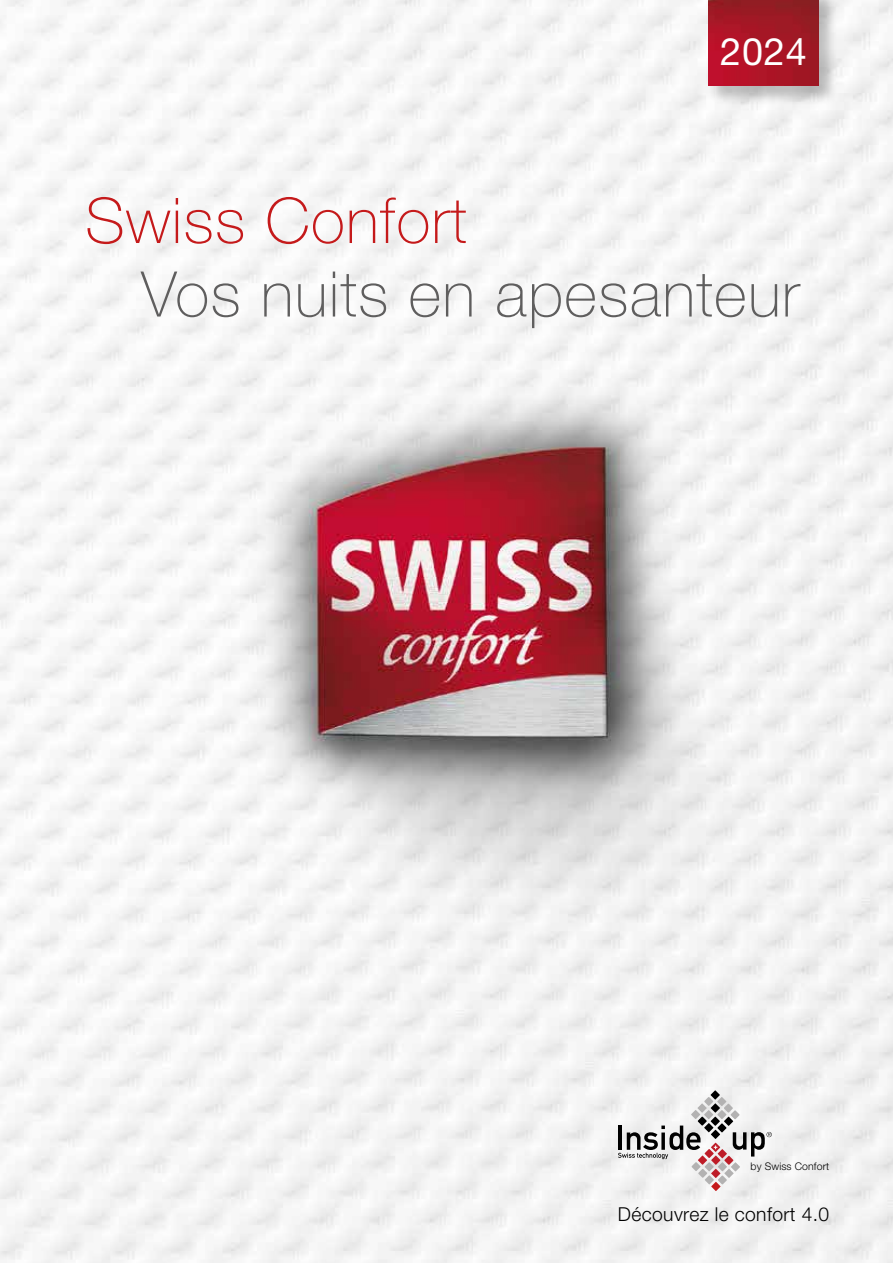
<style>
.page{position:relative;width:893px;height:1263px;background:#fff}
.page>*{position:absolute;margin:0;border:0;box-sizing:border-box;transform-origin:0 0}
.t1{font:100 63px "Helvetica Neue LT Std";letter-spacing:.02em;color:#5f5e5e}
.t2{font:100 63px "Helvetica Neue LT Std";letter-spacing:.02em;color:#c51a1b}
.t3{font:37.8px "Helvetica Neue LT Std";color:#fff}
.t4{font:300 19.2px "Helvetica Neue LT Std";letter-spacing:.02em;color:#000}
.t5{font:300 10.5px "Helvetica Neue LT Std";letter-spacing:.01em;color:#000}
</style>
<div class="page">
<img style="left:0;top:0;width:893px;height:1263px">
<svg style="left:711px;top:1090px;width:9px;height:9px"></svg>
<svg style="left:717px;top:1097px;width:9px;height:9px"></svg>
<svg style="left:724px;top:1103px;width:9px;height:10px"></svg>
<svg style="left:730px;top:1110px;width:10px;height:9px"></svg>
<svg style="left:704px;top:1097px;width:9px;height:9px"></svg>
<svg style="left:711px;top:1103px;width:9px;height:10px"></svg>
<svg style="left:717px;top:1110px;width:9px;height:9px"></svg>
<svg style="left:724px;top:1117px;width:9px;height:9px"></svg>
<svg style="left:697px;top:1103px;width:10px;height:10px"></svg>
<svg style="left:704px;top:1110px;width:9px;height:9px"></svg>
<svg style="left:711px;top:1116px;width:9px;height:10px"></svg>
<svg style="left:717px;top:1123px;width:9px;height:9px"></svg>
<svg style="left:691px;top:1110px;width:9px;height:9px"></svg>
<svg style="left:698px;top:1116px;width:9px;height:9px"></svg>
<svg style="left:704px;top:1123px;width:9px;height:9px"></svg>
<svg style="left:711px;top:1130px;width:9px;height:9px"></svg>
<svg style="left:711px;top:1182px;width:9px;height:9px"></svg>
<svg style="left:705px;top:1175px;width:9px;height:9px"></svg>
<svg style="left:698px;top:1169px;width:9px;height:9px"></svg>
<svg style="left:691px;top:1162px;width:10px;height:9px"></svg>
<svg style="left:718px;top:1175px;width:9px;height:9px"></svg>
<svg style="left:711px;top:1169px;width:9px;height:9px"></svg>
<svg style="left:705px;top:1162px;width:9px;height:9px"></svg>
<svg style="left:698px;top:1155px;width:9px;height:10px"></svg>
<svg style="left:724px;top:1169px;width:10px;height:9px"></svg>
<svg style="left:718px;top:1162px;width:9px;height:9px"></svg>
<svg style="left:711px;top:1155px;width:9px;height:10px"></svg>
<svg style="left:705px;top:1149px;width:9px;height:9px"></svg>
<svg style="left:731px;top:1162px;width:9px;height:9px"></svg>
<svg style="left:724px;top:1156px;width:9px;height:9px"></svg>
<svg style="left:718px;top:1149px;width:9px;height:9px"></svg>
<svg style="left:711px;top:1143px;width:9px;height:9px"></svg>
<svg style="left:714px;top:1145px;width:3px;height:4px"></svg>
<svg style="left:618px;top:1125px;width:82px;height:34px"></svg>
<svg style="left:733px;top:1132px;width:39px;height:24px"></svg>
<div style="left:708px;top:0;width:130px;height:106px;background:#000;opacity:.24"></div>
<img style="left:708px;top:0;width:111px;height:85px">
<h2 class="t3" style="left:720px;top:29px;width:88px">2024</h2>
<h1 class="t2" style="left:85px;top:185px;width:383px">Swiss Confort</h1>
<h1 class="t1" style="left:141px;top:258px;width:660px">Vos nuits en apesanteur</h1>
<p class="t5" style="left:751px;top:1160px;width:80px">by Swiss Confort</p>
<p class="t4" style="left:618px;top:1203px;width:213px">Découvrez le confort 4.0</p>
</div>
